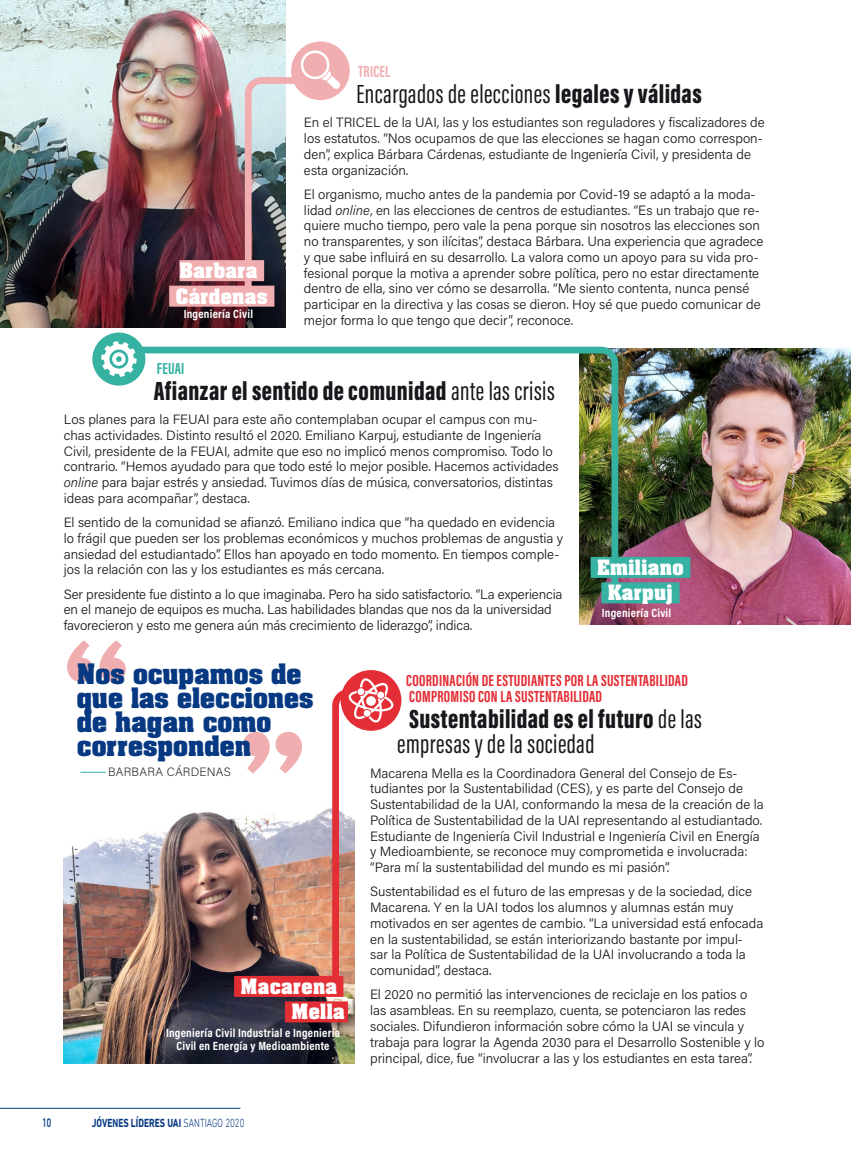
<style>
.page{position:relative;width:851px;height:1170px;background:#fff}
.page>*{position:absolute;margin:0;border:0;box-sizing:border-box;transform-origin:0 0}
.t1{font:700 125.85px "Aachen Std";color:#f1aeb1}
.título{font:27px/25.5px "Acumin Variable Concept";letter-spacing:-.115em;color:#1a171c}
.título-2{font:27px "Acumin Variable Concept";letter-spacing:-.155em;color:#1a171c}
.destacadoOKOK{font:700 24px/24px "Aachen Std";color:#073982}
.nombre{font:700 18px "Aachen Std";letter-spacing:.02em;color:#fff}
.epigrafe{font:16.5px "Acumin Variable Concept";letter-spacing:-.24em;color:#e32e35}
.epigrafe-2{font:16.5px "Acumin Variable Concept";letter-spacing:-.23em;color:#f1aeb1}
.epigrafe-3{font:16.5px "Acumin Variable Concept";letter-spacing:-.245em;color:#36b2a2}
._1__TEXTO_MASA_OK{font:300 13.5px/15.8px "Acumin Pro";color:#1a171c}
.CARRERA{font:700 12px/13.5px "Acumin Pro Cond";letter-spacing:.02em;color:#fff;text-align:center}
.t2{font:700 12px "DIN Next LT Pro";color:#073982;scale:.75 1}
.t3{font:200 12px "Acumin Pro";letter-spacing:.025em;color:#1a171c}
.t4{font:700 12px "DIN Alternate";color:#073982;scale:.75 1}
.s1{font-style:italic}
.s2{font-weight:300}
</style>
<div class="page">
<hr style="left:0;top:1107px;width:240px;height:1px;background:#073982">
<img style="left:64px;top:808px;width:291px;height:255px">
<img style="left:0;top:0;width:285px;height:327px">
<img style="left:579px;top:348px;width:271px;height:276px">
<div style="left:291px;top:41px;width:58px;height:59px;background:#f1aeb1;border-radius:50%"></div>
<svg style="left:245px;top:49px;width:98px;height:238px"></svg>
<div style="left:179px;top:260px;width:85px;height:21px;background:#f1aeb1"></div>
<div style="left:169px;top:285px;width:105px;height:21px;background:#f1aeb1"></div>
<svg style="left:125px;top:346px;width:493px;height:242px"></svg>
<div style="left:590px;top:557px;width:100px;height:21px;background:#36b2a2"></div>
<div style="left:601px;top:582px;width:78px;height:21px;background:#36b2a2"></div>
<div style="left:92px;top:332px;width:53px;height:53px;background:#36b2a2;border-radius:50%"></div>
<svg style="left:101px;top:341px;width:36px;height:36px"></svg>
<div style="left:340px;top:670px;width:61px;height:60px;background:#e32e35;border-radius:50%"></div>
<svg style="left:332px;top:678px;width:62px;height:300px"></svg>
<div style="left:366px;top:696px;width:10px;height:9px;background:#fff;border-radius:50%"></div>
<div style="left:234px;top:975px;width:109px;height:21px;background:#e32e35"></div>
<div style="left:285px;top:1001px;width:63px;height:21px;background:#e32e35"></div>
<svg style="left:80px;top:771px;width:26px;height:1px"></svg>
<p class="nombre" style="left:179px;top:257px;width:79px">Barbara</p>
<p class="nombre" style="left:176px;top:283px;width:93px">Cárdenas</p>
<p class="CARRERA" style="left:184px;top:307px;width:71px">Ingeniería Civil</p>
<p class="epigrafe-2" style="left:358px;top:60px;width:38px">TRICEL</p>
<p class="título-2" style="left:356px;top:75px;width:349px">Encargados deelecciones legales y válidas</p>
<p class="_1__TEXTO_MASA_OK" style="left:304px;top:114px;width:462px">En el TRICEL de la UAI, las y los estudiantes son reguladores y fiscalizadores de los estatutos. “Nos ocupamos de que las elecciones se hagan como correspon&shy;den”, explica Bárbara Cárdenas, estudiante de Ingeniería Civil, y presidenta de esta organización.</p>
<p class="_1__TEXTO_MASA_OK" style="left:304px;top:186px;width:461px">El organismo, mucho antes de la pandemia por Covid-19 se adaptó a la moda&shy;lidad <span class="s1">online</span>, en las elecciones de centros de estudiantes. “Es un trabajo que re&shy;quiere mucho tiempo, pero vale la pena porque sin nosotros las elecciones son no transparentes, y son ilícitas”, destaca Bárbara. Una experiencia que agradece y que sabe influirá en su desarrollo. La valora como un apoyo para su vida pro&shy;fesional porque la motiva a aprender sobre política, pero no estar directamente dentro de ella, sino ver cómo se desarrolla. “Me siento contenta, nunca pensé participar en la directiva y las cosas se dieron. Hoy sé que puedo comunicar de mejor forma lo que tengo que decir”, reconoce.</p>
<p class="epigrafe-3" style="left:157px;top:357px;width:30px">FEUAI</p>
<p class="título" style="left:154px;top:376px;width:406px">Afianzar el sentido de comunidad antelas crisis</p>
<p class="_1__TEXTO_MASA_OK" style="left:64px;top:411px;width:496px">Los planes para la FEUAI para este año contemplaban ocupar el campus con mu&shy;chas actividades. Distinto resultó el 2020. Emiliano Karpuj, estudiante de Ingeniería Civil, presidente de la FEUAI, admite que eso no implicó menos compromiso. Todo lo contrario. “Hemos ayudado para que todo esté lo mejor posible. Hacemos actividades <span class="s1">online</span> para bajar estrés y ansiedad. Tuvimos días de música, conversatorios, distintas ideas para acompañar”, destaca.</p>
<p class="_1__TEXTO_MASA_OK" style="left:64px;top:514px;width:501px">El sentido de la comunidad se afianzó. Emiliano indica que “ha quedado en evidencia lo frágil que pueden ser los problemas económicos y muchos problemas de angustia y ansiedad del estudiantado”. Ellos han apoyado en todo momento. En tiempos comple&shy;jos la relación con las y los estudiantes es más cercana.</p>
<p class="_1__TEXTO_MASA_OK" style="left:64px;top:585px;width:500px">Ser presidente fue distinto a lo que imaginaba. Pero ha sido satisfactorio. “La experiencia en el manejo de equipos es mucha. Las habilidades blandas que nos da la universidad favorecieron y esto me genera aún más crecimiento de liderazgo”, indica.</p>
<p class="nombre" style="left:597px;top:554px;width:88px">Emiliano</p>
<p class="nombre" style="left:607px;top:579px;width:66px">Karpuj</p>
<p class="CARRERA" style="left:601px;top:605px;width:71px">Ingeniería Civil</p>
<p class="t1" style="left:58px;top:606px;width:77px">“</p>
<p class="destacadoOKOK" style="left:77px;top:662px;width:238px">Nos ocupamos de que las elecciones de hagan como corresponden</p>
<p class="t1" style="left:310px;top:807px;width:77px;rotate:-180deg">“</p>
<p class="t3" style="left:108px;top:763px;width:124px">BARBARA CÁRDENAS</p>
<p class="nombre" style="left:240px;top:973px;width:98px">Macarena</p>
<p class="nombre" style="left:291px;top:998px;width:55px">Mella</p>
<p class="CARRERA" style="left:166px;top:1025px;width:175px">Ingeniería Civil Industrial e Ingeniería<br>Civil en Energía y Medioambiente</p>
<p class="t4" style="left:43px;top:1113px;width:13px">10</p>
<p class="t2" style="left:92px;top:1115px;width:205px">JÓVENES LÍDERES UAI <span class="s2">SANTIAGO 2020</span></p>
<p class="epigrafe" style="left:406px;top:668px;width:288px">COORDI NACIÓNDEESTUDIANTESPORLASUSTENTABI LI DAD</p>
<p class="epigrafe" style="left:409px;top:685px;width:199px">COMPROMISOCONLASUSTENTABI LI DAD</p>
<p class="título" style="left:397px;top:704px;width:310px;text-indent:12px">Sustentabilidad es el futuro delas empresas y dela sociedad</p>
<p class="_1__TEXTO_MASA_OK" style="left:370px;top:764px;width:395px">Macarena Mella es la Coordinadora General del Consejo de Es&shy;tudiantes por la Sustentabilidad (CES), y es parte del Consejo de Sustentabilidad de la UAI, conformando la mesa de la creación de la Política de Sustentabilidad de la UAI representando al estudiantado.<br>Estudiante de Ingeniería Civil Industrial e Ingeniería Civil en Energía y Medioambiente, se reconoce muy comprometida e involucrada: “Para mí la sustentabilidad del mundo es mi pasión”.</p>
<p class="_1__TEXTO_MASA_OK" style="left:370px;top:883px;width:394px">Sustentabilidad es el futuro de las empresas y de la sociedad, dice Macarena. Y en la UAI todos los alumnos y alumnas están muy motivados en ser agentes de cambio. “La universidad está enfocada en la sustentabilidad, se están interiorizando bastante por impul&shy;sar la Política de Sustentabilidad de la UAI involucrando a toda la comunidad”, destaca.</p>
<p class="_1__TEXTO_MASA_OK" style="left:370px;top:986px;width:395px">El 2020 no permitió las intervenciones de reciclaje en los patios o las asambleas. En su reemplazo, cuenta, se potenciaron las redes sociales. Difundieron información sobre cómo la UAI se vincula y trabaja para lograr la Agenda 2030 para el Desarrollo Sostenible y lo principal, dice, fue “involucrar a las y los estudiantes en esta tarea”.</p>
</div>
